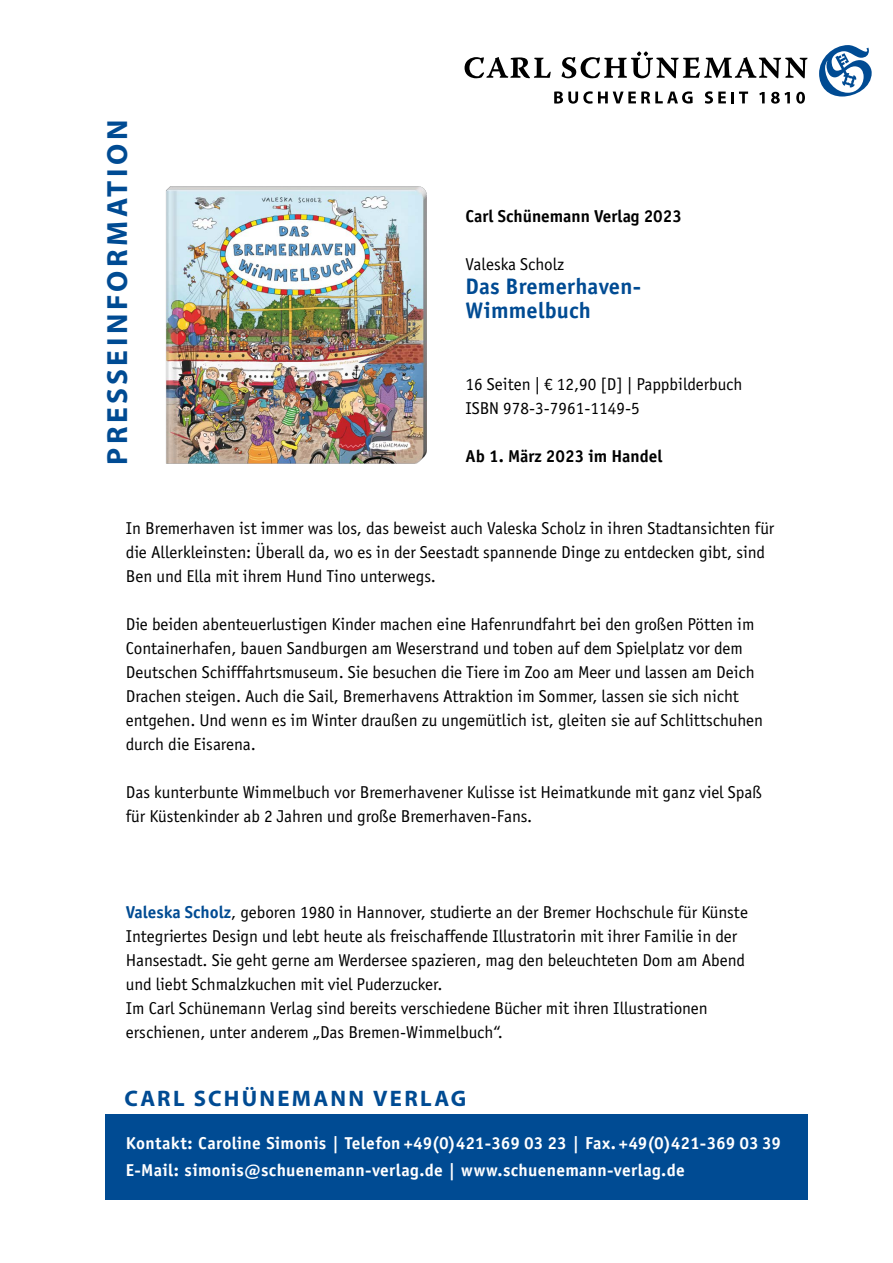
<style>
.page{position:relative;width:893px;height:1263px;background:#fff}
.page>*{position:absolute;margin:0;border:0;box-sizing:border-box;transform-origin:0 0}
.t1{font:700 29.25px "Myriad Pro";letter-spacing:.12em;color:#004b93}
.t2{font:700 22.5px/24px "Officina Sans Std";letter-spacing:.01em;color:#004b93}
.t3{font:700 22.5px "Myriad Pro";letter-spacing:.1em;color:#004b93}
.t4{font:17.25px/24px "Officina Sans Std";color:#000}
.t5{font:700 17.25px/27px "Officina Sans Std";letter-spacing:.015em;color:#fff}
.t6{font:700 17.25px "Officina Sans Std";color:#000}
.s1{font-weight:700;color:#004b93}
</style>
<div class="page">
<svg style="left:561px;top:51px;width:246px;height:27px"></svg>
<svg style="left:554px;top:91px;width:139px;height:13px"></svg>
<svg style="left:705px;top:91px;width:43px;height:13px"></svg>
<svg style="left:759px;top:92px;width:6px;height:11px"></svg>
<svg style="left:771px;top:92px;width:19px;height:12px"></svg>
<svg style="left:796px;top:92px;width:9px;height:12px"></svg>
<svg style="left:465px;top:57px;width:86px;height:21px"></svg>
<svg style="left:819px;top:45px;width:53px;height:52px"></svg>
<div style="left:106px;top:1115px;width:702px;height:85px;background:#004b93"></div>
<img style="left:166px;top:186px;width:260px;height:278px">
<h1 class="t1" style="left:98px;top:464px;width:346px;rotate:-90deg">PRESSEINFORMATION</h1>
<p class="t6" style="left:466px;top:205px;width:218px">Carl Schünemann Verlag 2023</p>
<p class="t4" style="left:466px;top:252px;width:100px">Valeska Scholz</p>
<h2 class="t2" style="left:466px;top:274px;width:177px">Das Bremerhaven-<br>Wimmelbuch</h2>
<p class="t4" style="left:466px;top:372px;width:278px">16 Seiten | € 12,90 [D] | Pappbilderbuch<br>ISBN 978-3-7961-1149-5</p>
<p class="t6" style="left:466px;top:445px;width:198px">Ab 1. März 2023 im Handel</p>
<p class="t4" style="left:126px;top:516px;width:650px">In Bremerhaven ist immer was los, das beweist auch Valeska Scholz in ihren Stadtansichten für die Allerkleinsten: Überall da, wo es in der Seestadt spannende Dinge zu entdecken gibt, sind<br>Ben und Ella mit ihrem Hund Tino unterwegs.</p>
<p class="t4" style="left:126px;top:612px;width:639px">Die beiden abenteuerlustigen Kinder machen eine Hafenrundfahrt bei den großen Pötten im Containerhafen, bauen Sandburgen am Weserstrand und toben auf dem Spielplatz vor dem Deutschen Schifffahrtsmuseum. Sie besuchen die Tiere im Zoo am Meer und lassen am Deich Drachen steigen. Auch die Sail, Bremerhavens Attraktion im Sommer, lassen sie sich nicht entgehen. Und wenn es im Winter draußen zu ungemütlich ist, gleiten sie auf Schlittschuhen durch die Eisarena.</p>
<p class="t4" style="left:126px;top:780px;width:638px">Das kunterbunte Wimmelbuch vor Bremerhavener Kulisse ist Heimatkunde mit ganz viel Spaß für Küstenkinder ab 2 Jahren und große Bremerhaven-Fans.</p>
<p class="t4" style="left:126px;top:900px;width:624px"><span class="s1">Valeska Scholz</span>, geboren 1980 in Hannover, studierte an der Bremer Hochschule für Künste Integriertes Design und lebt heute als freischaffende Illustratorin mit ihrer Familie in der Hansestadt. Sie geht gerne am Werdersee spazieren, mag den beleuchteten Dom am Abend und liebt Schmalzkuchen mit viel Puderzucker.<br>Im Carl Schünemann Verlag sind bereits verschiedene Bücher mit ihren Illustrationen erschienen, unter anderem „Das Bremen-Wimmelbuch“.</p>
<h2 class="t3" style="left:124px;top:1083px;width:343px">CARL SCHÜNEMANN VERLAG</h2>
<p class="t5" style="left:126px;top:1129px;width:657px">Kontakt: Caroline Simonis | Telefon +49(0)421-369 03 23 | Fax. +49(0)421-369 03 39<br>E-Mail: simonis@schuenemann-verlag.de | www.schuenemann-verlag.de</p>
</div>
